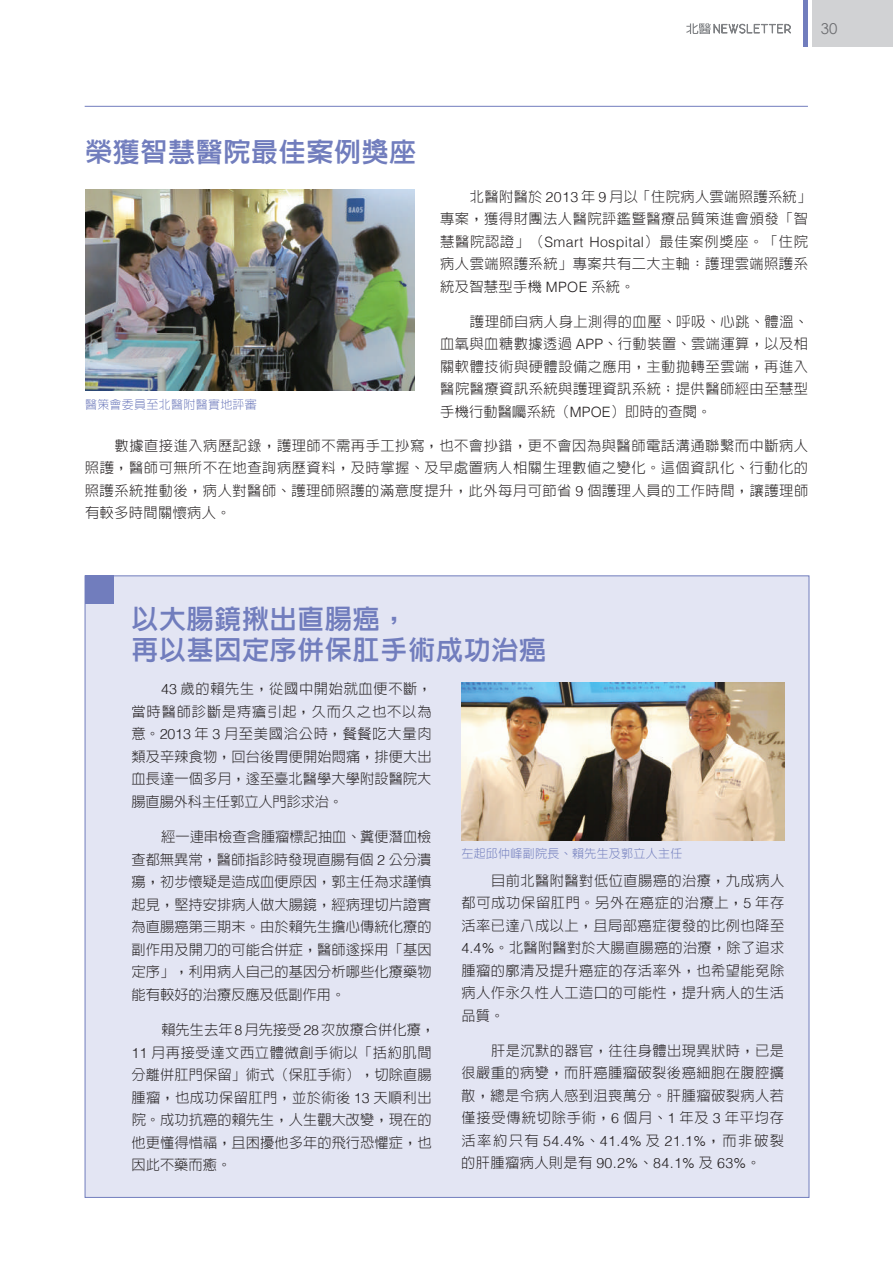
<style>
.page{position:relative;width:893px;height:1263px;background:#fff}
.page>*{position:absolute;margin:0;border:0;box-sizing:border-box;transform-origin:0 0}
.t1{font:27px/31.5px "Lin Gothic Extra";letter-spacing:.025em;color:#717dbd}
.t2{font:15px "Century Gothic";color:#6c6d70}
.t3{font:300 14.25px/22.5px "Lin Gothic";letter-spacing:.03em;color:#231f20;text-align:justify}
.t4{font:300 14.25px/22.5px "Lin Gothic";letter-spacing:.005em;color:#231f20}
.t5{font:300 14.25px/22.5px "Helvetica";letter-spacing:.025em;color:#231f20}
.t6{font:300 12px "Lin Gothic";letter-spacing:.025em;color:#717dbd}
.s1{font-family:"Helvetica"}
.s2{font-family:"Lin Gothic";font-weight:700}
.s3{font-family:"Lin Gothic"}
</style>
<div class="page">
<div style="left:85px;top:575px;width:724px;height:623px;background:#e3e5f3;border:1px solid #717dbd"></div>
<div style="left:85px;top:575px;width:29px;height:29px;background:#717dbd"></div>
<hr style="left:85px;top:106px;width:723px;height:1px;background:#717dbd">
<img style="left:85px;top:189px;width:330px;height:201px">
<div style="left:812px;top:0;width:81px;height:47px;background:#d1d2d4"></div>
<svg style="left:686px;top:23px;width:105px;height:11px"></svg>
<hr style="left:804px;top:0;width:4px;height:47px;background:#717dbd">
<img style="left:461px;top:682px;width:323px;height:159px">
<p class="t2" style="left:821px;top:20px;width:18px">30</p>
<h1 class="t1" style="left:85px;top:136px;width:333px">榮獲智慧醫院最佳案例獎座</h1>
<p class="t6" style="left:85px;top:398px;width:173px">醫策會委員至北醫附醫實地評審</p>
<p class="t3" style="left:440px;top:185px;width:373px;text-align:left;text-indent:30px">北醫附醫於 <span class="s1">2013</span> 年 <span class="s1">9</span> 月以「住院病人雲端照護系統」專案，獲得財團法人醫院評鑑暨醫療品質策進會頒發「智慧醫院認證」（<span class="s1">Smart Hospital</span>）最佳案例獎座。「住院病人雲端照護系統」專案共有二大主軸：護理雲端照護系統及智慧型手機 <span class="s1">MPOE</span> 系統。</p>
<p class="t3" style="left:440px;top:310px;width:369px;text-indent:30px">護理師自病人身上測得的血壓、呼吸、心跳、體溫、血氧與血糖數據透過 <span class="s1">APP</span>、行動裝置、雲端運算，以及相關軟體技術與硬體設備之應用，主動拋轉至雲端，再進入醫院醫療資訊系統與護理資訊系統；提供醫師經由至慧型手機行動醫囑系統（<span class="s1">MPOE</span>）即時的查閱。</p>
<p class="t3" style="left:85px;top:434px;width:725px;text-indent:30px">數據直接進入病歷記錄，護理師不需再手工抄寫，也不會抄錯，更不會因為與醫師電話溝通聯繫而中斷病人照護，醫師可無所不在地查詢病歷資料，及時掌握、及早處置病人相關生理數值之變化。這個資訊化、行動化的照護系統推動後，病人對醫師、護理師照護的滿意度提升，此外每月可節省 <span class="s1">9</span> 個護理人員的工作時間，讓護理師有較多時間關懷病人。</p>
<h1 class="t1" style="left:132px;top:603px;width:416px">以大腸鏡揪出直腸癌<span class="s2">，<br></span>再以基因定序併保肛手術成功治癌</h1>
<p class="t3" style="left:131px;top:678px;width:302px;text-indent:30px"><span class="s1">43</span> 歲的賴先生，從國中開始就血便不斷，當時醫師診斷是痔瘡引起，久而久之也不以為意。<span class="s1">2013</span> 年 <span class="s1">3</span> 月至美國洽公時，餐餐吃大量肉類及辛辣食物，回台後胃便開始悶痛，排便大出血長達一個多月，遂至臺北醫學大學附設醫院大腸直腸外科主任郭立人門診求治。</p>
<p class="t3" style="left:131px;top:825px;width:302px;text-indent:30px">經一連串檢查含腫瘤標記抽血、糞便潛血檢查都無異常，醫師指診時發現直腸有個 <span class="s1">2</span> 公分潰瘍，初步懷疑是造成血便原因，郭主任為求謹慎起見，堅持安排病人做大腸鏡，經病理切片證實為直腸癌第三期末。由於賴先生擔心傳統化療的副作用及開刀的可能合併症，醫師遂採用「基因定序」，利用病人自己的基因分析哪些化療藥物能有較好的治療反應及低副作用。</p>
<p class="t4" style="left:132px;top:1018px;width:305px;text-indent:30px">賴先生去年<span class="s1">8</span>月先接受<span class="s1">28</span>次放療合併化療，<br><span class="s1">11</span> 月再接受達文西立體微創手術以「括約肌間分離併肛門保留」術式（保肛手術），切除直腸腫瘤，也成功保留肛門，並於術後 <span class="s1">13</span> 天順利出院。成功抗癌的賴先生，人生觀大改變，現在的他更懂得惜福，且困擾他多年的飛行恐懼症，也因此不藥而癒。</p>
<p class="t6" style="left:461px;top:847px;width:223px">左起邱仲峰副院長、賴先生及郭立人主任</p>
<p class="t3" style="left:461px;top:869px;width:324px;text-indent:30px">目前北醫附醫對低位直腸癌的治療，九成病人都可成功保留肛門。另外在癌症的治療上，<span class="s1">5</span> 年存活率已達八成以上，且局部癌症復發的比例也降至<span class="s1">4.4%</span>。北醫附醫對於大腸直腸癌的治療，除了追求腫瘤的廓清及提升癌症的存活率外，也希望能免除病人作永久性人工造口的可能性，提升病人的生活品質。</p>
<p class="t3" style="left:461px;top:1039px;width:324px;text-indent:30px">肝是沉默的器官，往往身體出現異狀時，已是很嚴重的病變，而肝癌腫瘤破裂後癌細胞在腹腔擴散，總是令病人感到沮喪萬分。肝腫瘤破裂病人若僅接受傳統切除手術，<span class="s1">6</span> 個月、<span class="s1">1</span> 年及 <span class="s1">3</span> 年平均存</p>
<p class="t5" style="left:461px;top:1129px;width:324px"><span class="s3">活率約只有</span> 54.4%<span class="s3">、</span>41.4% <span class="s3">及</span> 21.1%<span class="s3">，而非破裂的肝腫瘤病人則是有</span> 90.2%<span class="s3">、</span>84.1% <span class="s3">及</span> 63%<span class="s3">。</span></p>
</div>
